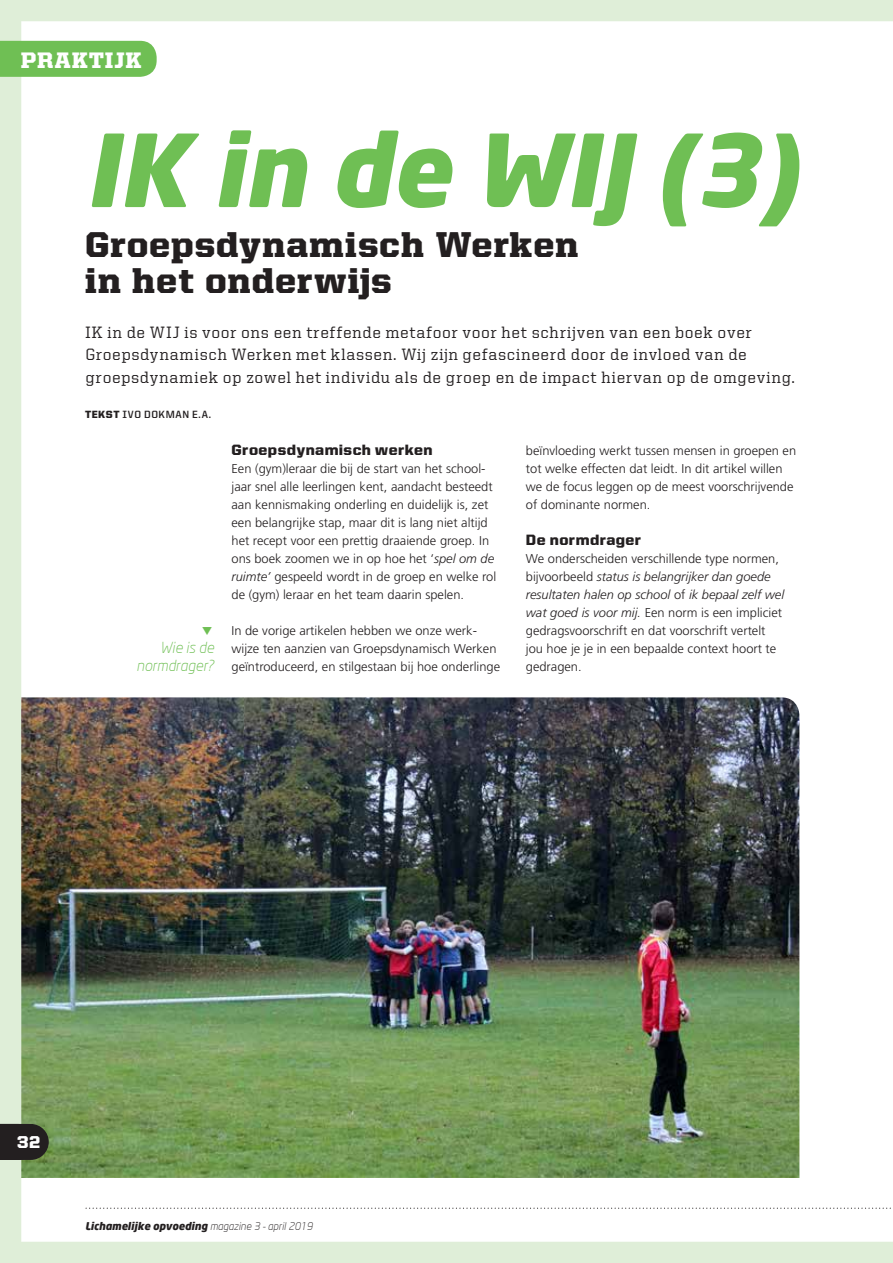
<style>
.page{position:relative;width:893px;height:1263px;background:#dfeed8}
.page>*{position:absolute;margin:0;border:0;box-sizing:border-box;transform-origin:0 0}
.t1{font:italic 900 99px "Neo Sans";color:#6fbf54}
.t2{font:900 36px/36px "United Serif Reg";letter-spacing:.025em;color:#231f20}
.t3{font:900 22.5px "United Serif Reg";letter-spacing:.035em;color:#fff}
.t4{font:900 17.25px "United Sans Reg";color:#fff}
.t5{font:500 16.5px/22.5px "United Serif Reg";letter-spacing:.045em;color:#231f20}
.t6{font:900 15px "United Sans Reg";letter-spacing:.03em;color:#231f20}
.t7{font:italic 300 15px/18px "Neo Sans";color:#6fbf54;text-align:right}
.t8{font:300 12.75px/18px "Frutiger LT Std";color:#231f20}
.t9{font:italic 900 10.5px "Neo Sans";color:#231f20}
.t10{font:700 10.5px "United Sans Reg";letter-spacing:.06em;color:#231f20}
.s1{font-weight:900}
.s2{font-style:italic}
.s3{font-weight:300}
</style>
<div class="page">
<div style="left:21px;top:21px;width:872px;height:1221px;background:#fff"></div>
<div style="left:0;top:41px;width:157px;height:36px;background:#6fbf54"></div>
<img style="left:21px;top:697px;width:778px;height:481px">
<svg style="left:0;top:1124px;width:49px;height:36px"></svg>
<svg style="left:85px;top:1207px;width:808px;height:2px"></svg>
<svg style="left:203px;top:626px;width:9px;height:9px"></svg>
<h3 class="t3" style="left:21px;top:48px;width:122px">PRAKTIJK</h3>
<h1 class="t1" style="left:85px;top:106px;width:714px">IK in de WIJ (3)</h1>
<h2 class="t2" style="left:85px;top:226px;width:495px">Groepsdynamisch Werken in het onderwijs</h2>
<p class="t5" style="left:86px;top:320px;width:711px">IK in de WIJ is voor ons een treffende metafoor voor het schrijven van een boek over<br>Groepsdynamisch Werken met klassen. Wij zijn gefascineerd door de invloed van de groepsdynamiek op zowel het individu als de groep en de impact hiervan op de omgeving.</p>
<p class="t10" style="left:85px;top:409px;width:127px"><span class="s1">TEKST</span> IVO DOKMAN E.A.</p>
<p class="t7" style="left:137px;top:638px;width:79px">Wie is de normdrager?</p>
<p class="t6" style="left:232px;top:441px;width:203px">Groepsdynamisch werken</p>
<p class="t8" style="left:232px;top:459px;width:266px">Een (gym)leraar die bij de start van het school&shy;jaar snel alle leerlingen kent, aandacht besteedt aan kennismaking onderling en duidelijk is, zet een belangrijke stap, maar dit is lang niet altijd het recept voor een prettig draaiende groep. In ons boek zoomen we in op hoe het ‘<span class="s2">spel om de ruimte’</span> gespeeld wordt in de groep en welke rol de (gym) leraar en het team daarin spelen.</p>
<p class="t8" style="left:232px;top:621px;width:270px">In de vorige artikelen hebben we onze werk&shy;wijze ten aanzien van Groepsdynamisch Werken geïntroduceerd, en stilgestaan bij hoe onderlinge</p>
<p class="t8" style="left:526px;top:441px;width:272px">beïnvloeding werkt tussen mensen in groepen en tot welke effecten dat leidt. In dit artikel willen we de focus leggen op de meest voorschrijvende of dominante normen.</p>
<p class="t6" style="left:526px;top:531px;width:117px">De normdrager</p>
<p class="t8" style="left:526px;top:549px;width:260px">We onderscheiden verschillende type normen, bijvoorbeeld <span class="s2">status is belangrijker dan goede resultaten halen op school</span> of <span class="s2">ik bepaal zelf wel wat goed is voor mij.</span> Een norm is een impliciet gedragsvoorschrift en dat voorschrift vertelt jou hoe je je in een bepaalde context hoort te gedragen.</p>
<h3 class="t4" style="left:17px;top:1133px;width:24px">32</h3>
<p class="t9" style="left:85px;top:1219px;width:229px">Lichamelijke opvoeding <span class="s3">magazine 3 - april 2019</span></p>
</div>
